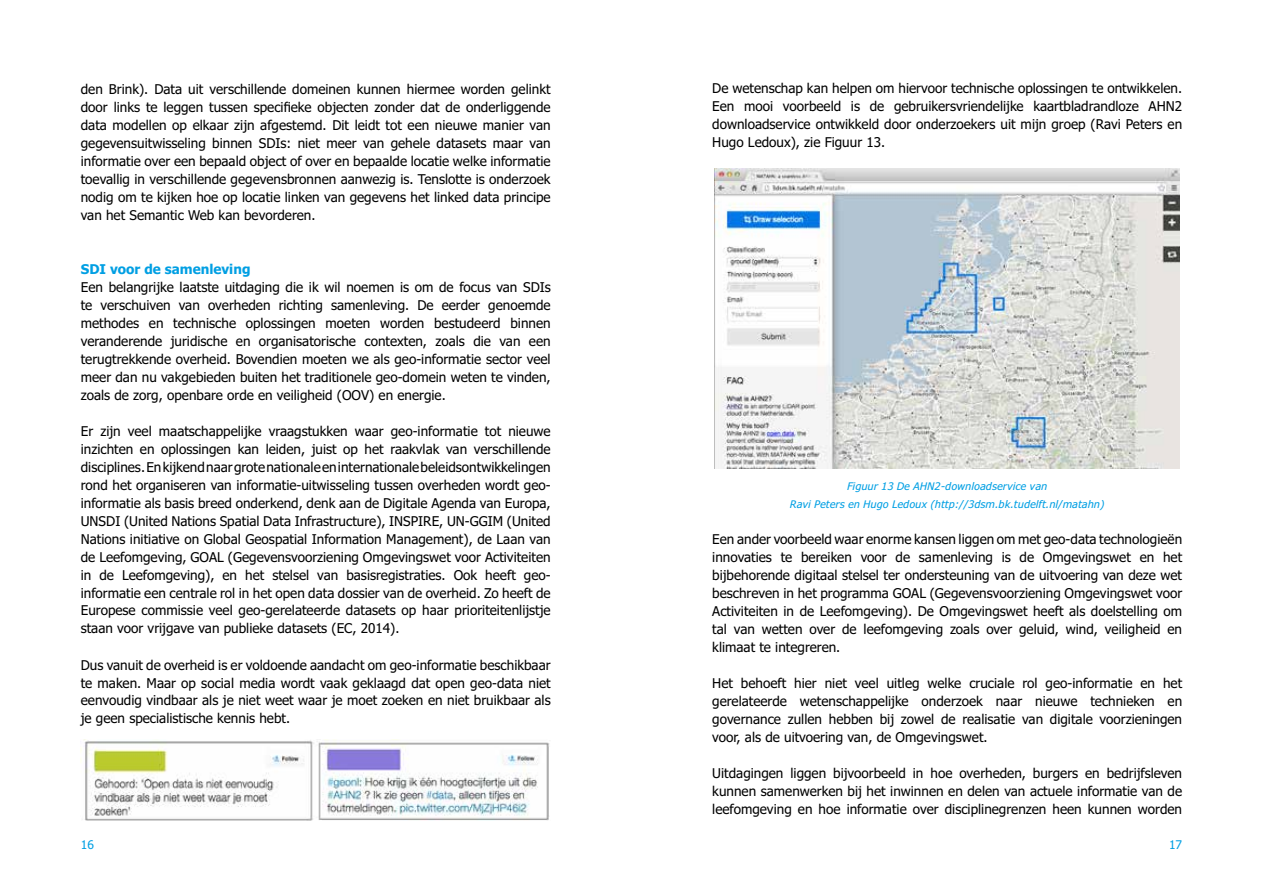
<style>
.page{position:relative;width:1263px;height:893px;background:#fff}
.page>*{position:absolute;margin:0;border:0;box-sizing:border-box;transform-origin:0 0}
.t1{font:13.5px/18px "Tu Tahoma";color:#000;text-align:justify}
.t2{font:700 13.5px "Tu Tahoma";color:#009fe3}
.t3{font:12px "Tu Tahoma";color:#009fe3}
.t4{font:italic 10.5px/18px "Tu Tahoma";color:#009fe3;text-align:center}
</style>
<div class="page">
<img style="left:715px;top:169px;width:465px;height:300px">
<img style="left:81px;top:740px;width:469px;height:81px">
<p class="t1" style="left:81px;top:79px;width:471px">den Brink). Data uit verschillende domeinen kunnen hiermee worden gelinkt door links te leggen tussen specifieke objecten zonder dat de onderliggende data modellen op elkaar zijn afgestemd. Dit leidt tot een nieuwe manier van gegevensuitwisseling binnen SDIs: niet meer van gehele datasets maar van informatie over een bepaald object of over en bepaalde locatie welke informatie toevallig in verschillende gegevensbronnen aanwezig is. Tenslotte is onderzoek nodig om te kijken hoe op locatie linken van gegevens het linked data principe van het Semantic Web kan bevorderen.</p>
<p class="t2" style="left:81px;top:260px;width:171px">SDI voor de samenleving</p>
<p class="t1" style="left:81px;top:277px;width:471px">Een belangrijke laatste uitdaging die ik wil noemen is om de focus van SDIs te verschuiven van overheden richting samenleving. De eerder genoemde methodes en technische oplossingen moeten worden bestudeerd binnen veranderende juridische en organisatorische contexten, zoals die van een terugtrekkende overheid. Bovendien moeten we als geo-informatie sector veel meer dan nu vakgebieden buiten het traditionele geo-domein weten te vinden, zoals de zorg, openbare orde en veiligheid (OOV) en energie.</p>
<p class="t1" style="left:81px;top:421px;width:471px">Er zijn veel maatschappelijke vraagstukken waar geo-informatie tot nieuwe inzichten en oplossingen kan leiden, juist op het raakvlak van verschillende disciplines. En kijkend naar grote nationale en internationale beleidsontwikkelingen rond het organiseren van informatie-uitwisseling tussen overheden wordt geo&shy;informatie als basis breed onderkend, denk aan de Digitale Agenda van Europa, UNSDI (United Nations Spatial Data Infrastructure), INSPIRE, UN-GGIM (United Nations initiative on Global Geospatial Information Management), de Laan van de Leefomgeving, GOAL (Gegevensvoorziening Omgevingswet voor Activiteiten in de Leefomgeving), en het stelsel van basisregistraties. Ook heeft geo&shy;informatie een centrale rol in het open data dossier van de overheid. Zo heeft de Europese commissie veel geo-gerelateerde datasets op haar prioriteitenlijstje staan voor vrijgave van publieke datasets (EC, 2014).</p>
<p class="t1" style="left:81px;top:655px;width:471px">Dus vanuit de overheid is er voldoende aandacht om geo-informatie beschikbaar te maken. Maar op social media wordt vaak geklaagd dat open geo-data niet eenvoudig vindbaar als je niet weet waar je moet zoeken en niet bruikbaar als je geen specialistische kennis hebt.</p>
<p class="t1" style="left:712px;top:79px;width:471px">De wetenschap kan helpen om hiervoor technische oplossingen te ontwikkelen.<br>Een mooi voorbeeld is de gebruikersvriendelijke kaartbladrandloze AHN2 downloadservice ontwikkeld door onderzoekers uit mijn groep (Ravi Peters en Hugo Ledoux), zie Figuur 13.</p>
<p class="t4" style="left:790px;top:476px;width:316px">Figuur 13 De AHN2-downloadservice van<br>Ravi Peters en Hugo Ledoux (http://3dsm.bk.tudelft.nl/matahn)</p>
<p class="t1" style="left:712px;top:529px;width:471px">Een ander voorbeeld waar enorme kansen liggen om met geo-data technologieën innovaties te bereiken voor de samenleving is de Omgevingswet en het bijbehorende digitaal stelsel ter ondersteuning van de uitvoering van deze wet beschreven in het programma GOAL (Gegevensvoorziening Omgevingswet voor Activiteiten in de Leefomgeving). De Omgevingswet heeft als doelstelling om tal van wetten over de leefomgeving zoals over geluid, wind, veiligheid en klimaat te integreren.</p>
<p class="t1" style="left:712px;top:673px;width:471px">Het behoeft hier niet veel uitleg welke cruciale rol geo-informatie en het gerelateerde wetenschappelijke onderzoek naar nieuwe technieken en governance zullen hebben bij zowel de realisatie van digitale voorzieningen voor, als de uitvoering van, de Omgevingswet.</p>
<p class="t1" style="left:712px;top:763px;width:471px">Uitdagingen liggen bijvoorbeeld in hoe overheden, burgers en bedrijfsleven kunnen samenwerken bij het inwinnen en delen van actuele informatie van de leefomgeving en hoe informatie over disciplinegrenzen heen kunnen worden</p>
<p class="t3" style="left:81px;top:837px;width:15px">16</p>
<p class="t3" style="left:1169px;top:837px;width:15px">17</p>
</div>
